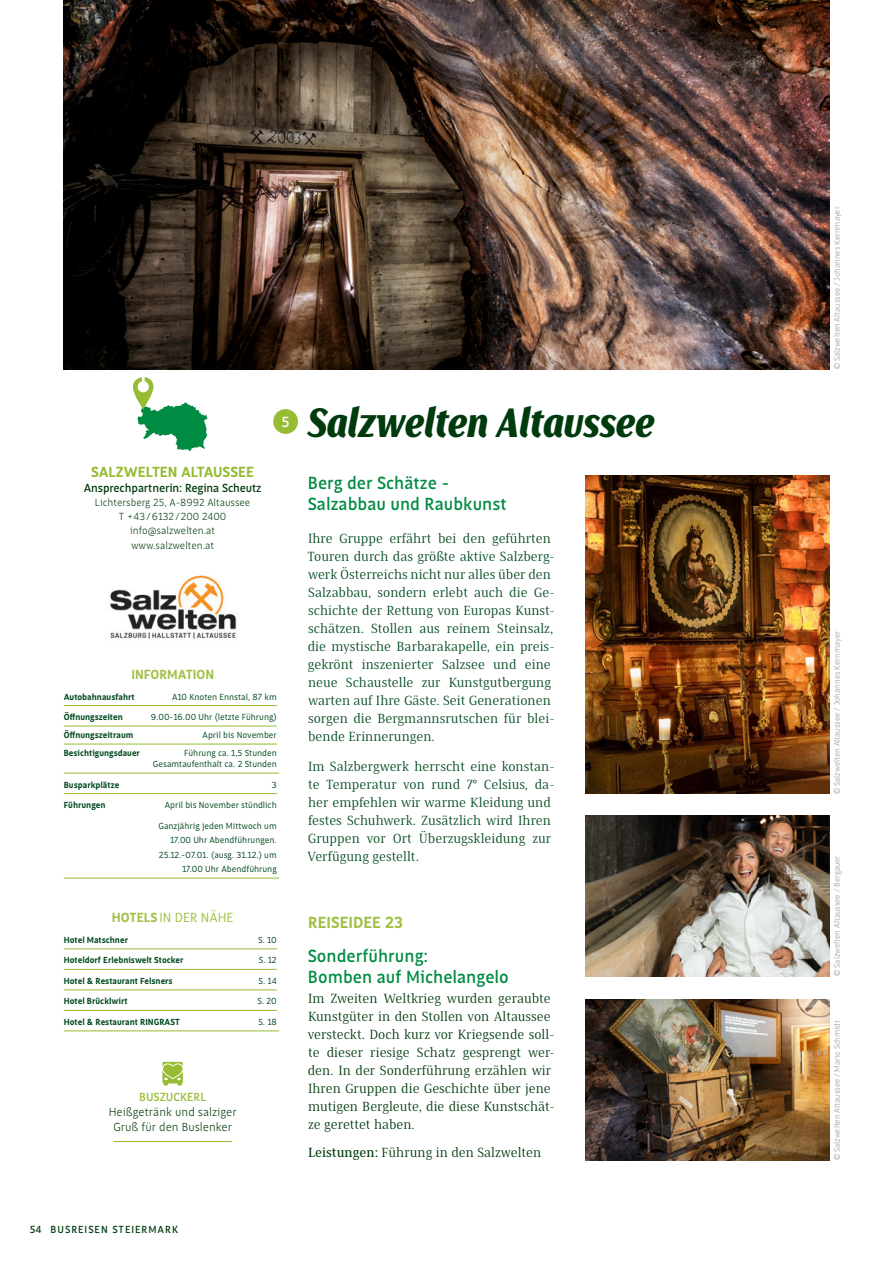
<style>
.page{position:relative;width:893px;height:1263px;background:#fff}
.page>*{position:absolute;margin:0;border:0;box-sizing:border-box;transform-origin:0 0}
.Headline_Firmenname{font:italic 900 42px "Saya Semi Sans FY";letter-spacing:-.01em;color:#003b0d}
.Headlinetext_-_1{font:500 18px/21px "Saya FY";color:#008b43}
.Headline{font:700 16.5px "Saya FY";color:#a0c144}
.t1{font:700 15px "Saya FY";color:#96bc33}
.Nummerierung_Ort{font:500 15px "Saya FY";color:#fff}
.Headlinetext_-_1-2{font:13.5px/18px "Saya Serif FY";color:#00491e}
.Headlinetext_-_1-3{font:13.5px/18px "Saya Serif FY";color:#003b0d}
.Headline-2{font:13.5px "Saya FY";color:#a0c144}
.Headline-3{font:700 13.5px "Saya FY";color:#a0c144}
.Deutsch_-_Ende{font:300 12px/15px "Saya FY";color:#003b0d;text-align:center}
.t2{font:500 12px "Saya FY";letter-spacing:-.01em;color:#003b0d}
.Headline-4{font:500 12px "Saya FY";color:#96bc33}
.t3{font:300 10.5px "Saya FY";color:#003b0d}
.t4{font:500 10.5px "Saya FY";letter-spacing:.09em;color:#003b0d}
.Fließtext{font:9px "Saya FY";color:#00491e}
.Fließtext-2{font:700 9px "Saya FY";color:#00491e}
.STTO_Bildrechte{font:300 8.25px "Saya FY";color:#939598}
.s1{font-weight:700}
.s2{font-weight:500}
</style>
<div class="page">
<hr style="left:113px;top:1141px;width:119px;height:1px;background:#96bc33">
<svg style="left:162px;top:1062px;width:21px;height:23px"></svg>
<img style="left:585px;top:476px;width:244px;height:318px">
<img style="left:64px;top:0;width:765px;height:370px">
<hr style="left:64px;top:705px;width:213px;height:1px;background:#96bc33">
<hr style="left:64px;top:726px;width:213px;height:1px;background:#96bc33">
<hr style="left:64px;top:744px;width:213px;height:1px;background:#96bc33">
<hr style="left:64px;top:773px;width:215px;height:1px;background:#96bc33">
<hr style="left:64px;top:793px;width:213px;height:1px;background:#96bc33">
<hr style="left:64px;top:878px;width:215px;height:1px;background:#96bc33">
<hr style="left:64px;top:948px;width:213px;height:1px;background:#96bc33">
<hr style="left:64px;top:969px;width:213px;height:1px;background:#96bc33">
<hr style="left:64px;top:989px;width:213px;height:1px;background:#96bc33">
<hr style="left:64px;top:1010px;width:213px;height:1px;background:#96bc33">
<hr style="left:64px;top:1030px;width:215px;height:1px;background:#96bc33">
<div style="left:274px;top:410px;width:23px;height:23px;background:#96bc33;border-radius:50%"></div>
<div style="left:273px;top:409px;width:25px;height:25px;border:2px solid #96bc33;border-radius:50%"></div>
<svg style="left:133px;top:377px;width:75px;height:74px"></svg>
<img style="left:585px;top:815px;width:244px;height:161px">
<img style="left:585px;top:999px;width:244px;height:161px">
<img style="left:110px;top:575px;width:127px;height:64px">
<p class="t1" style="left:91px;top:463px;width:165px">SALZWELTEN ALTAUSSEE</p>
<p class="t2" style="left:84px;top:480px;width:179px">Ansprechpartnerin: Regina Scheutz</p>
<p class="t3" style="left:95px;top:496px;width:157px">Lichtersberg 25, A-8992 Altaussee</p>
<p class="t3" style="left:119px;top:510px;width:109px">T +43/6132/200 2400</p>
<p class="t3" style="left:130px;top:525px;width:87px">info@salzwelten.at</p>
<p class="t3" style="left:131px;top:539px;width:85px">www.salzwelten.at</p>
<p class="Nummerierung_Ort" style="left:281px;top:413px;width:10px">5</p>
<p class="Headline-3" style="left:131px;top:666px;width:84px">INFORMATION</p>
<p class="Fließtext-2" style="left:64px;top:691px;width:72px">Autobahnausfahrt</p>
<p class="Fließtext" style="left:172px;top:691px;width:106px">A10 Knoten Ennstal, 87 km</p>
<p class="Fließtext-2" style="left:64px;top:711px;width:61px">Öffnungszeiten</p>
<p class="Fließtext" style="left:151px;top:712px;width:127px">9.00-16.00 Uhr (letzte Führung)</p>
<p class="Fließtext-2" style="left:64px;top:729px;width:71px">Öffnungszeitraum</p>
<p class="Fließtext" style="left:203px;top:730px;width:76px">April bis November</p>
<p class="Fließtext-2" style="left:64px;top:747px;width:78px">Besichtigungsdauer</p>
<p class="Fließtext" style="left:184px;top:747px;width:94px">Führung ca. 1,5 Stunden</p>
<p class="Fließtext" style="left:153px;top:759px;width:125px">Gesamtaufenthalt ca. 2 Stunden</p>
<p class="Fließtext-2" style="left:64px;top:779px;width:57px">Busparkplätze</p>
<p class="Fließtext" style="left:272px;top:779px;width:6px">3</p>
<p class="Fließtext-2" style="left:64px;top:799px;width:43px">Führungen</p>
<p class="Fließtext" style="left:165px;top:800px;width:114px">April bis November stündlich</p>
<p class="Fließtext" style="left:158px;top:820px;width:120px">Ganzjährig jeden Mittwoch um</p>
<p class="Fließtext" style="left:170px;top:835px;width:108px">17.00 Uhr Abendführungen.</p>
<p class="Fließtext" style="left:159px;top:849px;width:119px">25.12.-07.01. (ausg. 31.12.) um</p>
<p class="Fließtext" style="left:182px;top:864px;width:96px">17.00 Uhr Abendführung</p>
<p class="Headline-2" style="left:112px;top:910px;width:123px"><span class="s1">HOTELS</span>IN DER NÄHE</p>
<p class="Fließtext-2" style="left:64px;top:934px;width:66px">Hotel Matschner</p>
<p class="Fließtext" style="left:258px;top:934px;width:20px">S. 10</p>
<p class="Fließtext-2" style="left:64px;top:955px;width:121px">Hoteldorf Erlebniswelt Stocker</p>
<p class="Fließtext" style="left:259px;top:955px;width:19px">S. 12</p>
<p class="Fließtext-2" style="left:64px;top:975px;width:110px">Hotel &amp; Restaurant Felsners</p>
<p class="Fließtext" style="left:259px;top:975px;width:20px">S. 14</p>
<p class="Fließtext-2" style="left:64px;top:996px;width:65px">Hotel Brücklwirt</p>
<p class="Fließtext" style="left:257px;top:996px;width:21px">S. 20</p>
<p class="Fließtext-2" style="left:64px;top:1016px;width:118px">Hotel &amp; Restaurant RINGRAST</p>
<p class="Fließtext" style="left:258px;top:1016px;width:20px">S. 18</p>
<p class="Headline-4" style="left:139px;top:1089px;width:69px">BUSZUCKERL</p>
<p class="Deutsch_-_Ende" style="left:109px;top:1104px;width:130px">Heißgetränk und salziger<br>Gruß für den Buslenker</p>
<p class="Headline_Firmenname" style="left:308px;top:396px;width:349px">Salzwelten Altaussee</p>
<p class="Headlinetext_-_1" style="left:308px;top:473px;width:143px">Berg der Schätze -</p>
<p class="Headlinetext_-_1" style="left:308px;top:493px;width:200px">Salzabbau und Raubkunst</p>
<p class="Headlinetext_-_1-2" style="left:308px;top:529px;width:249px">Ihre Gruppe erfährt bei den geführten Touren durch das größte aktive Salzberg&shy;werk Österreichs nicht nur alles über den Salzabbau, sondern erlebt auch die Ge&shy;schichte der Rettung von Europas Kunst&shy;schätzen. Stollen aus reinem Steinsalz, die mystische Barbarakapelle, ein preis&shy;gekrönt inszenierter Salzsee und eine neue Schaustelle zur Kunstgutbergung warten auf Ihre Gäste. Seit Generationen sorgen die Bergmannsrutschen für blei&shy;bende Erinnerungen.</p>
<p class="Headlinetext_-_1-2" style="left:307px;top:757px;width:249px">Im Salzbergwerk herrscht eine konstan&shy;te Temperatur von rund 7° Celsius, da&shy;her empfehlen wir warme Kleidung und festes Schuhwerk. Zusätzlich wird Ihren Gruppen vor Ort Überzugskleidung zur Verfügung gestellt.</p>
<p class="Headline" style="left:308px;top:912px;width:96px">REISEIDEE 23</p>
<p class="Headlinetext_-_1" style="left:308px;top:945px;width:202px">Sonderführung:<br>Bomben auf Michelangelo</p>
<p class="Headlinetext_-_1-3" style="left:308px;top:989px;width:249px">Im Zweiten Weltkrieg wurden geraubte Kunstgüter in den Stollen von Altaussee versteckt. Doch kurz vor Kriegsende soll&shy;te dieser riesige Schatz gesprengt wer&shy;den. In der Sonderführung erzählen wir Ihren Gruppen die Geschichte über jene mutigen Bergleute, die diese Kunstschät&shy;ze gerettet haben.</p>
<p class="Headlinetext_-_1-3" style="left:308px;top:1143px;width:235px"><span class="s2">Leistungen:</span> Führung in den Salzwelten</p>
<p class="t4" style="left:30px;top:1223px;width:150px">54 BUSREISEN STEIERMARK</p>
<p class="STTO_Bildrechte" style="left:832px;top:369px;width:164px;rotate:-90deg">© Salzwelten Altaussee / Johannes Kernmayer</p>
<p class="STTO_Bildrechte" style="left:832px;top:794px;width:164px;rotate:-90deg">© Salzwelten Altaussee / Johannes Kernmayer</p>
<p class="STTO_Bildrechte" style="left:832px;top:976px;width:122px;rotate:-90deg">© Salzwelten Altaussee / Bergauer</p>
<p class="STTO_Bildrechte" style="left:832px;top:1160px;width:142px;rotate:-90deg">© Salzwelten Altaussee / Mario Schmidt</p>
</div>
